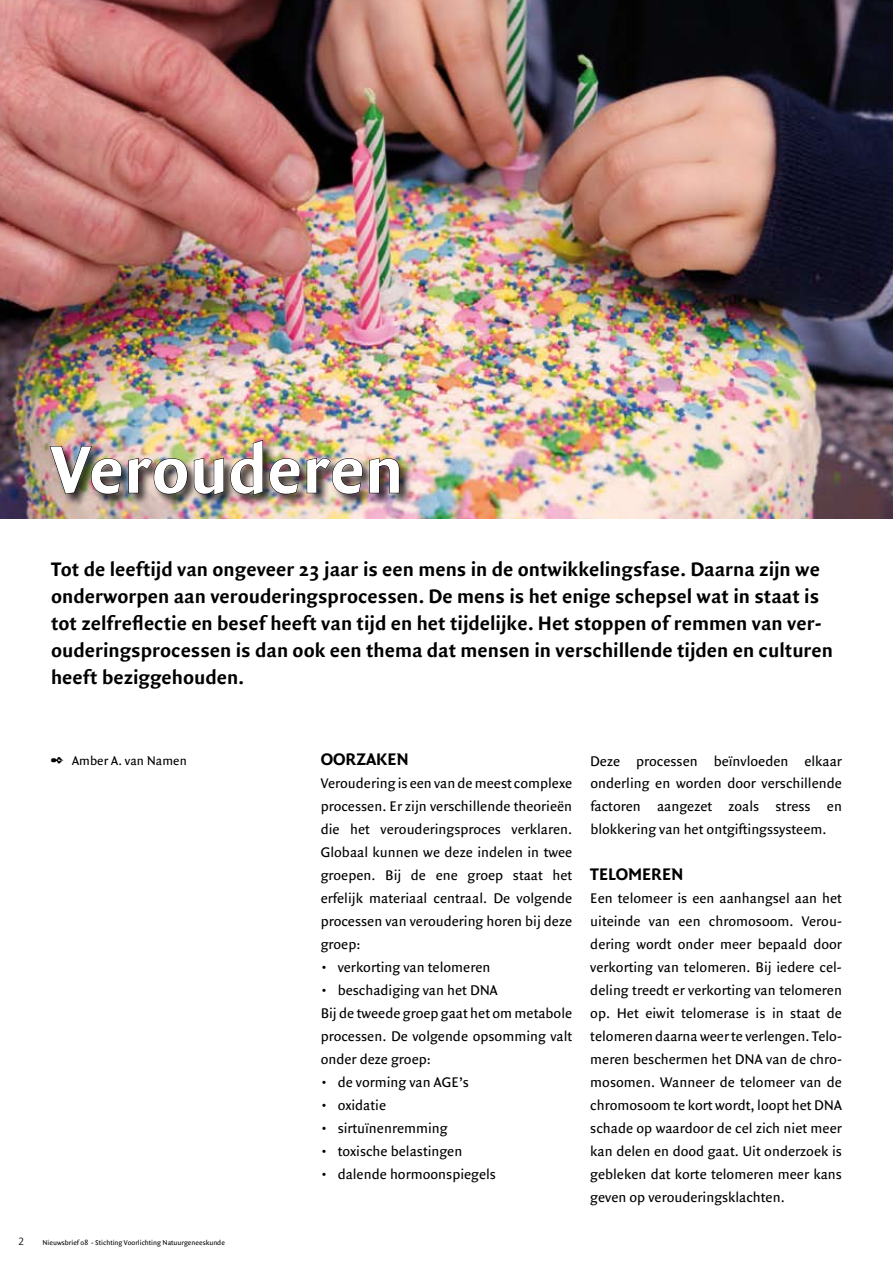
<style>
.page{position:relative;width:893px;height:1263px;background:#fff}
.page>*{position:absolute;margin:0;border:0;box-sizing:border-box;transform-origin:0 0}
.t1{font:700 72px "Quadraat Sans";color:#fff}
.t2{font:700 21px/27px "Quadraat Sans";color:#000}
.t3{font:700 18px "Quadraat Sans";color:#000}
.t4{font:15px/23px "Quadraat Sans";color:#000;text-align:justify}
.t5{font:13.5px "Quadraat Sans";color:#000}
.t6{font:300 10.5px "Frutiger";color:#000}
.t7{font:7.5px "Quadraat Sans";color:#000}
</style>
<div class="page">
<img style="left:0;top:0;width:893px;height:519px">
<div style="left:48px;top:439px;width:364px;height:68px;background:#000;opacity:.75"></div>
<img style="left:49px;top:446px;width:73px;height:48px">
<img style="left:128px;top:457px;width:60px;height:37px">
<svg style="left:194px;top:457px;width:30px;height:38px"></svg>
<img style="left:230px;top:440px;width:33px;height:56px">
<svg style="left:269px;top:458px;width:31px;height:36px"></svg>
<img style="left:306px;top:457px;width:57px;height:37px">
<svg style="left:369px;top:457px;width:31px;height:36px"></svg>
<h1 class="t1" style="left:51px;top:429px;width:354px">Verouderen</h1>
<p class="t2" style="left:51px;top:556px;width:783px">Tot de leeftijd van ongeveer 23 jaar is een mens in de ontwikkelingsfase. Daarna zijn we onderworpen aan verouderingsprocessen. De mens is het enige schepsel wat in staat is tot zelfreflectie en besef heeft van tijd en het tijdelijke. Het stoppen of remmen van ver&shy;ouderingsprocessen is dan ook een thema dat mensen in verschillende tijden en culturen heeft beziggehouden.</p>
<p class="t5" style="left:72px;top:752px;width:116px">Amber A. van Namen</p>
<p class="t6" style="left:18px;top:1235px;width:7px">2</p>
<p class="t7" style="left:43px;top:1238px;width:184px">Nieuwsbrief 08 - Stichting Voorlichting Natuurgeneeskunde</p>
<p class="t3" style="left:321px;top:749px;width:87px">Oo rzaken</p>
<p class="t4" style="left:321px;top:772px;width:253px">Veroudering is een van de meest complexe processen. Er zijn verschillende theorieën die het verouderingsproces verklaren.<br>Globaal kunnen we deze indelen in twee groepen. Bij de ene groep staat het erfelijk materiaal centraal. De volgende processen van veroudering horen bij deze groep:</p>
<p class="t4" style="left:321px;top:956px;width:171px">• verkorting van telomeren</p>
<p class="t4" style="left:321px;top:979px;width:253px;text-align:left">• beschadiging van het DNA<br>Bij de tweede groep gaat het om metabole processen. De volgende opsomming valt onder deze groep:</p>
<p class="t4" style="left:321px;top:1071px;width:150px">• de vorming van AGE’s</p>
<p class="t4" style="left:321px;top:1094px;width:67px">• oxidatie</p>
<p class="t4" style="left:321px;top:1117px;width:129px">• sirtuïnenremming</p>
<p class="t4" style="left:321px;top:1140px;width:143px">• toxische belastingen</p>
<p class="t4" style="left:321px;top:1162px;width:177px">• dalende hormoonspiegels</p>
<p class="t4" style="left:590px;top:749px;width:253px">Deze processen beïnvloeden elkaar onderling en worden door verschillende factoren aangezet zoals stress en blokkering van het ontgiftingssysteem.</p>
<p class="t3" style="left:590px;top:864px;width:92px">Telomeren</p>
<p class="t4" style="left:590px;top:887px;width:253px">Een telomeer is een aanhangsel aan het uiteinde van een chromosoom. Verou&shy;dering wordt onder meer bepaald door verkorting van telomeren. Bij iedere cel&shy;deling treedt er verkorting van telomeren op. Het eiwit telomerase is in staat de telomeren daarna weer te verlengen. Telo&shy;meren beschermen het DNA van de chro&shy;mosomen. Wanneer de telomeer van de chromosoom te kort wordt, loopt het DNA schade op waardoor de cel zich niet meer kan delen en dood gaat. Uit onderzoek is gebleken dat korte telomeren meer kans geven op verouderingsklachten.</p>
</div>
